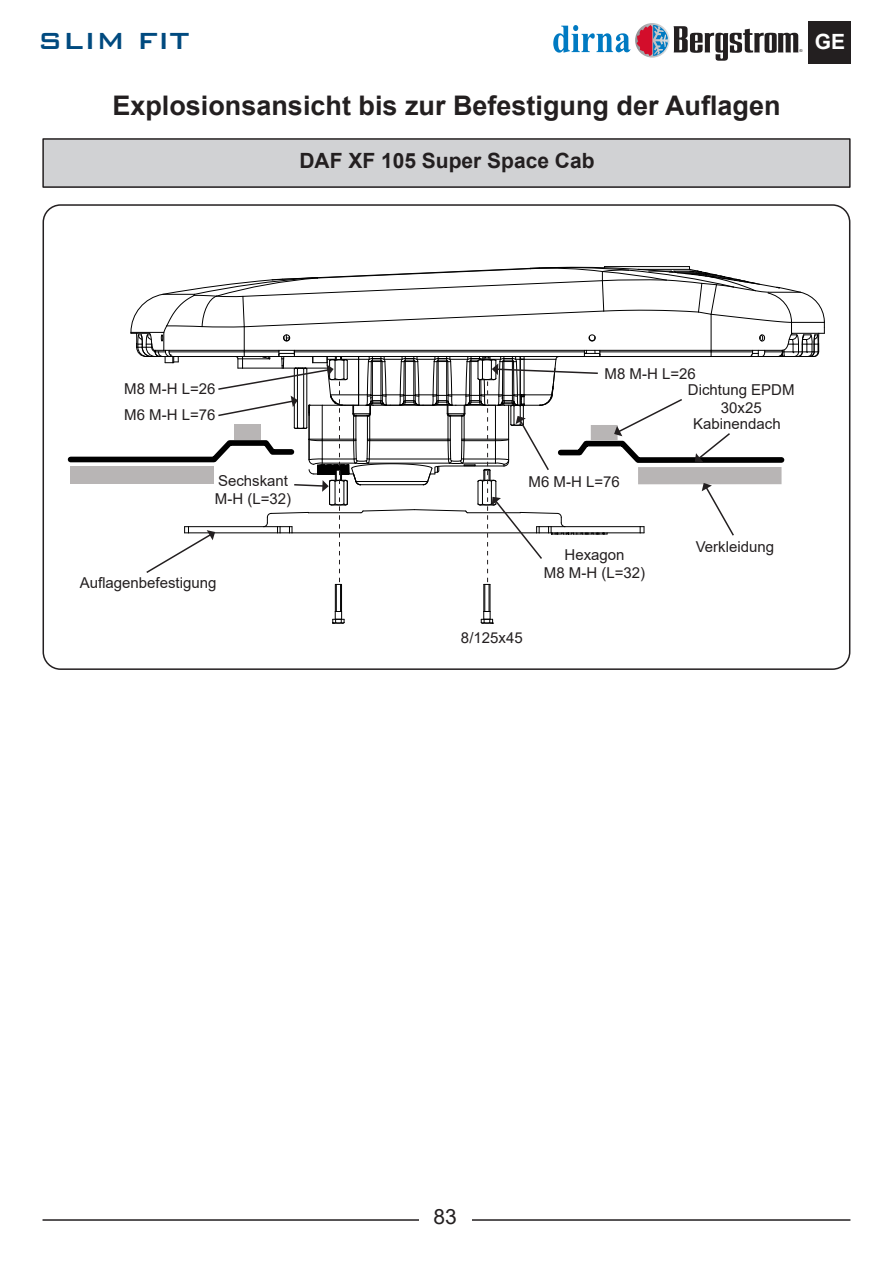
<style>
.page{position:relative;width:893px;height:1263px;background:#fff}
.page>*{position:absolute;margin:0;border:0;box-sizing:border-box;transform-origin:0 0}
.t1{font:500 31.2px "Bank Gothic BT";color:#004a7f}
.t2{font:700 27px "Arial";color:#231f20}
.t3{font:700 21px "Arial";color:#231f20}
.t4{font:21px "Arial";color:#231f20}
.t5{font:700 21px "Arial";color:#fff}
.t6{font:15px/18px "Arial";color:#231f20;text-align:center}
.t7{font:4.05px "Arial";color:#231f20;scale:1.08 1}
</style>
<div class="page">
<hr style="left:43px;top:1219px;width:807px;height:2px;background:#231f20">
<div style="left:419px;top:1209px;width:52px;height:22px;background:#fff"></div>
<div style="left:808px;top:21px;width:42px;height:42px;background:#231f20"></div>
<svg style="left:553px;top:25px;width:77px;height:28px"></svg>
<svg style="left:635px;top:23px;width:35px;height:35px"></svg>
<svg style="left:637px;top:25px;width:161px;height:36px"></svg>
<div style="left:43px;top:139px;width:807px;height:48px;background:#d1d2d4"></div>
<div style="left:42px;top:138px;width:809px;height:50px;border:2px solid #231f20"></div>
<svg style="left:67px;top:266px;width:758px;height:358px"></svg>
<h1 class="t1" style="left:38px;top:24px;width:153px">SLIM FIT</h1>
<p class="t2" style="left:112px;top:87px;width:670px">Explosionsansicht bis zur Befestigung der Auflagen</p>
<p class="t3" style="left:299px;top:146px;width:297px">DAF XF 105 Super Space Cab</p>
<p class="t7" style="left:799px;top:48px;width:4px">®</p>
<h3 class="t5" style="left:815px;top:27px;width:32px">GE</h3>
<p class="t6" style="left:124px;top:379px;width:93px">M8 M-H L=26</p>
<p class="t6" style="left:124px;top:406px;width:93px">M6 M-H L=76</p>
<p class="t6" style="left:218px;top:471px;width:72px">Sechskant</p>
<p class="t6" style="left:215px;top:489px;width:78px">M-H (L=32)</p>
<p class="t6" style="left:80px;top:573px;width:138px">Auflagenbefestigung</p>
<p class="t6" style="left:604px;top:365px;width:93px">M8 M-H L=26</p>
<p class="t6" style="left:693px;top:415px;width:89px">Kabinendach</p>
<p class="t6" style="left:688px;top:381px;width:108px">Dichtung EPDM<br>30x25</p>
<p class="t6" style="left:529px;top:473px;width:93px">M6 M-H L=76</p>
<p class="t6" style="left:461px;top:628px;width:63px">8/125x45</p>
<p class="t6" style="left:564px;top:545px;width:62px">Hexagon</p>
<p class="t6" style="left:544px;top:563px;width:103px">M8 M-H (L=32)</p>
<p class="t6" style="left:696px;top:538px;width:80px">Verkleidung</p>
<h3 class="t4" style="left:433px;top:1202px;width:25px">83</h3>
</div>
